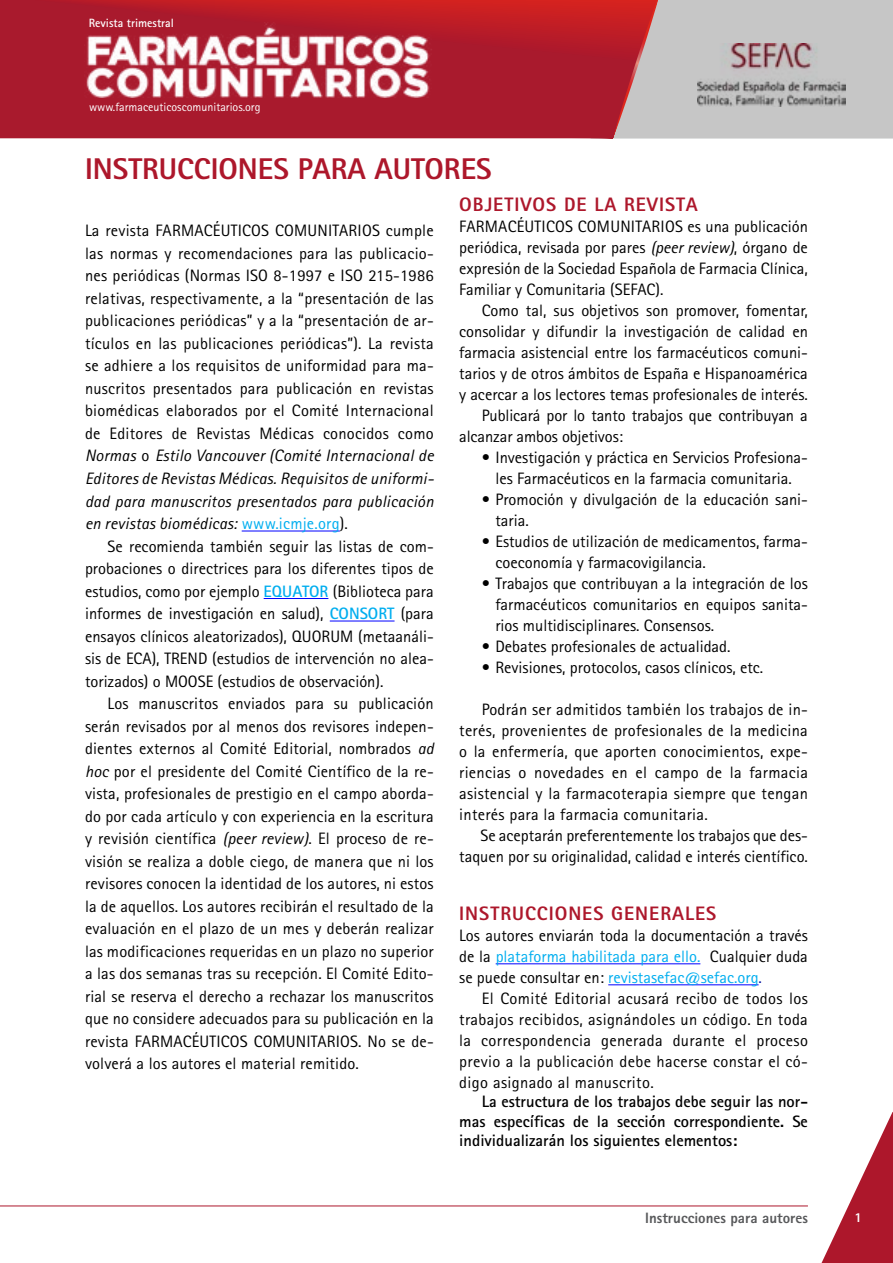
<style>
.page{position:relative;width:893px;height:1263px;background:#fff}
.page>*{position:absolute;margin:0;border:0;box-sizing:border-box;transform-origin:0 0}
.t1{font:800 30px "Rotis Sans Serif Std";color:#ad172b}
.t2{font:800 19.5px "Rotis Sans Serif Std";letter-spacing:.05em;color:#ad172b}
.t3{font:16.5px/22.5px "Rotis Sans Serif Std";color:#000;text-align:justify}
.t4{font:700 16.5px/19.5px "Rotis Sans Serif Std";color:#000;text-align:justify}
.t5{font:800 15px "Rotis Sans Serif Std";color:#58595b}
.t6{font:800 13.5px "Rotis Sans Serif Std";color:#fff}
.t7{font:12px "Rotis Sans Serif Std";color:#fff}
.t8{font:700 12px "Rotis Sans Serif Std";color:#fff}
.s1{font-style:italic}
.s2{color:#00aeef}
.s3{font-weight:700;color:#00aeef}
.s4{color:#00109f}
</style>
<div class="page">
<svg style="left:821px;top:1112px;width:72px;height:151px"></svg>
<hr style="left:0;top:1205px;width:808px;height:1px;background:#ad172b">
<svg style="left:0;top:0;width:591px;height:138px;background:#ae1a2b"></svg>
<svg style="left:591px;top:0;width:302px;height:138px;background:#c3a4a7"></svg>
<img style="left:85px;top:22px;width:353px;height:76px">
<img style="left:697px;top:43px;width:148px;height:63px">
<hr style="left:242px;top:531px;width:98px;height:1px;background:#00f">
<hr style="left:264px;top:598px;width:64px;height:1px;background:#00f">
<hr style="left:330px;top:621px;width:65px;height:1px;background:#00f">
<hr style="left:496px;top:963px;width:204px;height:1px;background:#00f">
<hr style="left:608px;top:984px;width:151px;height:1px;background:#00f">
<p class="t8" style="left:89px;top:15px;width:87px">Revista trimestral</p>
<p class="t7" style="left:89px;top:100px;width:173px">www.farmaceuticoscomunitarios.org</p>
<h1 class="t1" style="left:85px;top:149px;width:408px">INSTRUCCIONES PARA AUTORES</h1>
<p class="t3" style="left:85px;top:219px;width:350px">La revista FARMACÉUTICOS COMUNITARIOS cumple las normas y recomendaciones para las publicacio&shy;nes periódicas (Normas ISO 8-1997 e ISO 215-1986 relativas, respectivamente, a la “presentación de las publicaciones periódicas” y a la “presentación de ar&shy;tículos en las publicaciones periódicas”). La revista se adhiere a los requisitos de uniformidad para ma&shy;nuscritos presentados para publicación en revistas biomédicas elaborados por el Comité Internacional de Editores de Revistas Médicas conocidos como <span class="s1">Normas</span> o <span class="s1">Estilo Vancouver (Comité Internacional de Editores de Revistas Médicas. Requisitos de uniformi&shy;dad para manuscritos presentados para publicación en revistas biomédicas:</span> <span class="s2">www.icmje.org</span>).</p>
<p class="t3" style="left:85px;top:535px;width:350px;text-indent:23px">Se recomienda también seguir las listas de com&shy;probaciones o directrices para los diferentes tipos de estudios, como por ejemplo <span class="s3">EQUATOR</span> (Biblioteca para informes de investigación en salud), <span class="s3">CONSORT</span> (para ensayos clínicos aleatorizados), QUORUM (metaanáli&shy;sis de ECA), TREND (estudios de intervención no alea&shy;torizados) o MOOSE (estudios de observación).</p>
<p class="t3" style="left:85px;top:692px;width:350px;text-indent:23px">Los manuscritos enviados para su publicación serán revisados por al menos dos revisores indepen&shy;dientes externos al Comité Editorial, nombrados <span class="s1">ad hoc</span> por el presidente del Comité Científico de la re&shy;vista, profesionales de prestigio en el campo aborda&shy;do por cada artículo y con experiencia en la escritura y revisión científica <span class="s1">(peer review)</span>. El proceso de re&shy;visión se realiza a doble ciego, de manera que ni los revisores conocen la identidad de los autores, ni estos la de aquellos. Los autores recibirán el resultado de la evaluación en el plazo de un mes y deberán realizar las modificaciones requeridas en un plazo no superior a las dos semanas tras su recepción. El Comité Edito&shy;rial se reserva el derecho a rechazar los manuscritos que no considere adecuados para su publicación en la revista FARMACÉUTICOS COMUNITARIOS. No se de&shy;volverá a los autores el material remitido.</p>
<p class="t2" style="left:459px;top:192px;width:240px">OBJETIVOS DE LA REVISTA</p>
<p class="t3" style="left:459px;top:216px;width:350px;line-height:21px">FARMACÉUTICOS COMUNITARIOS es una publicación periódica, revisada por pares <span class="s1">(peer review)</span>, órgano de expresión de la Sociedad Española de Farmacia Clínica, Familiar y Comunitaria (SEFAC).</p>
<p class="t3" style="left:482px;top:299px;width:328px">Como tal, sus objetivos son promover, fomentar,</p>
<p class="t3" style="left:459px;top:320px;width:350px">consolidar y difundir la investigación de calidad en</p>
<p class="t3" style="left:459px;top:341px;width:350px">farmacia asistencial entre los farmacéuticos comuni-</p>
<p class="t3" style="left:459px;top:362px;width:350px">tarios y de otros ámbitos de España e Hispanoamérica</p>
<p class="t3" style="left:459px;top:383px;width:350px">y acercar a los lectores temas profesionales de interés.</p>
<p class="t3" style="left:482px;top:404px;width:328px">Publicará por lo tanto trabajos que contribuyan a</p>
<p class="t3" style="left:459px;top:425px;width:165px">alcanzar ambos objetivos:</p>
<p class="t3" style="left:482px;top:447px;width:328px;line-height:21px;text-align:center">• Investigación y práctica en Servicios Profesiona&shy;les Farmacéuticos en la farmacia comunitaria.</p>
<p class="t3" style="left:495px;top:489px;width:314px;line-height:21px;text-indent:-14px">• Promoción y divulgación de la educación sani&shy;taria.</p>
<p class="t3" style="left:495px;top:531px;width:312px;line-height:21px;text-indent:-14px">• Estudios de utilización de medicamentos, farma&shy;coeconomía y farmacovigilancia.</p>
<p class="t3" style="left:495px;top:573px;width:314px;line-height:21px;text-indent:-14px">• Trabajos que contribuyan a la integración de los farmacéuticos comunitarios en equipos sanita&shy;rios multidisciplinares. Consensos.</p>
<p class="t3" style="left:482px;top:635px;width:250px">• Debates profesionales de actualidad.</p>
<p class="t3" style="left:482px;top:656px;width:283px">• Revisiones, protocolos, casos clínicos, etc.</p>
<p class="t3" style="left:459px;top:699px;width:350px;line-height:21px;text-indent:23px">Podrán ser admitidos también los trabajos de in&shy;terés, provenientes de profesionales de la medicina o la enfermería, que aporten conocimientos, expe&shy;riencias o novedades en el campo de la farmacia asistencial y la farmacoterapia siempre que tengan interés para la farmacia comunitaria.</p>
<p class="t3" style="left:459px;top:825px;width:350px;line-height:21px;text-align:right">Se aceptarán preferentemente los trabajos que des&shy;taquen por su originalidad, calidad e interés científico.</p>
<p class="t2" style="left:459px;top:901px;width:258px">INSTRUCCIONES GENERALES</p>
<p class="t3" style="left:459px;top:924px;width:350px;line-height:21px">Los autores enviarán toda la documentación a través de la <span class="s2">plataforma habilitada para ello.</span> Cualquier duda se puede consultar en: <span class="s2">revistasefac@sefac.org</span><span class="s4">.</span></p>
<p class="t3" style="left:459px;top:987px;width:350px;line-height:21px;text-indent:23px">El Comité Editorial acusará recibo de todos los trabajos recibidos, asignándoles un código. En toda la correspondencia generada durante el proceso previo a la publicación debe hacerse constar el có&shy;digo asignado al manuscrito.</p>
<p class="t4" style="left:459px;top:1092px;width:350px;text-indent:23px">La estructura de los trabajos debe seguir las nor&shy;mas específicas de la sección correspondiente. Se individualizarán los siguientes elementos:</p>
<p class="t5" style="left:645px;top:1208px;width:164px">Instrucciones para autores</p>
<p class="t6" style="left:855px;top:1208px;width:9px">1</p>
</div>
